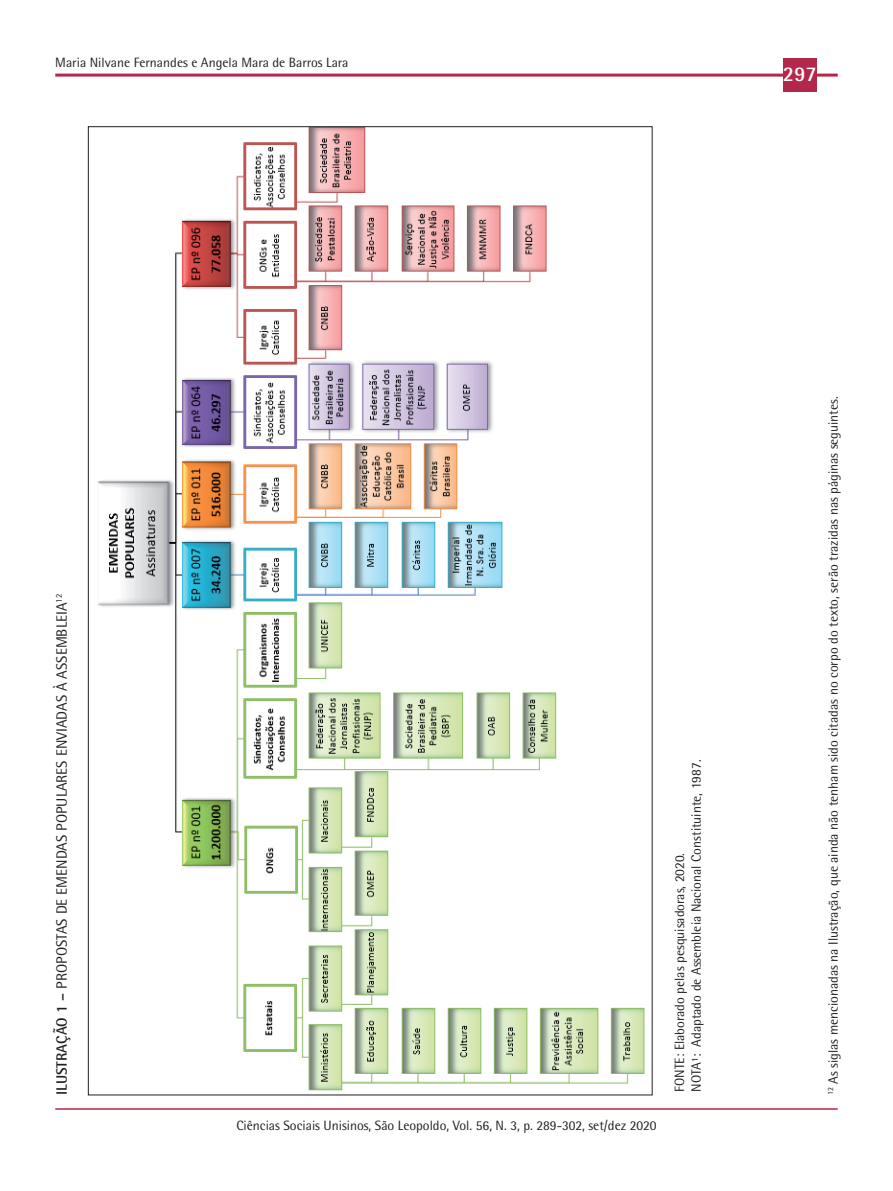
<style>
.page{position:relative;width:893px;height:1191px;background:#fff}
.page>*{position:absolute;margin:0;border:0;box-sizing:border-box;transform-origin:0 0}
.t1{font:700 21px "Rotis Semi Sans";color:#fff}
.t2{font:15px "Rotis Semi Sans";color:#231f20}
.t3{font:13.5px/16.8px "Rotis Semi Sans";color:#231f20}
.s1{font-weight:700}
</style>
<div class="page">
<hr style="left:55px;top:1108px;width:783px;height:1px;background:#b3274a">
<hr style="left:55px;top:74px;width:783px;height:3px;background:#b3274a">
<div style="left:783px;top:59px;width:33px;height:33px;background:#b3274a"></div>
<img style="left:97px;top:128px;width:548px;height:963px">
<p class="t3" style="left:55px;top:54px;width:295px">Maria Nilvane Fernandes e Angela Mara de Barros Lara</p>
<h1 class="t1" style="left:783px;top:61px;width:35px">297</h1>
<p class="t2" style="left:53px;top:1095px;width:502px;rotate:-90deg"><span class="s1">ILUSTRAÇÃO 1 –</span> PROPOSTAS DE EMENDAS POPULARES ENVIADAS À ASSEMBLEIA<sup>12</sup></p>
<p class="t3" style="left:236px;top:1117px;width:422px">Ciências Sociais Unisinos, São Leopoldo, Vol. 56, N. 3, p. 289-302, set/dez 2020</p>
<p class="t3" style="left:671px;top:1091px;width:334px;rotate:-90deg">FONTE: Elaborado pelas pesquisadoras, 2020.<br>NOTA¹: Adaptado de Assembleia Nacional Constituinte, 1987.</p>
<p class="t3" style="left:825px;top:1095px;width:700px;rotate:-90deg"><sup>12</sup> As siglas mencionadas na Ilustração, que ainda não tenham sido citadas no corpo do texto, serão trazidas nas páginas seguintes.</p>
</div>
